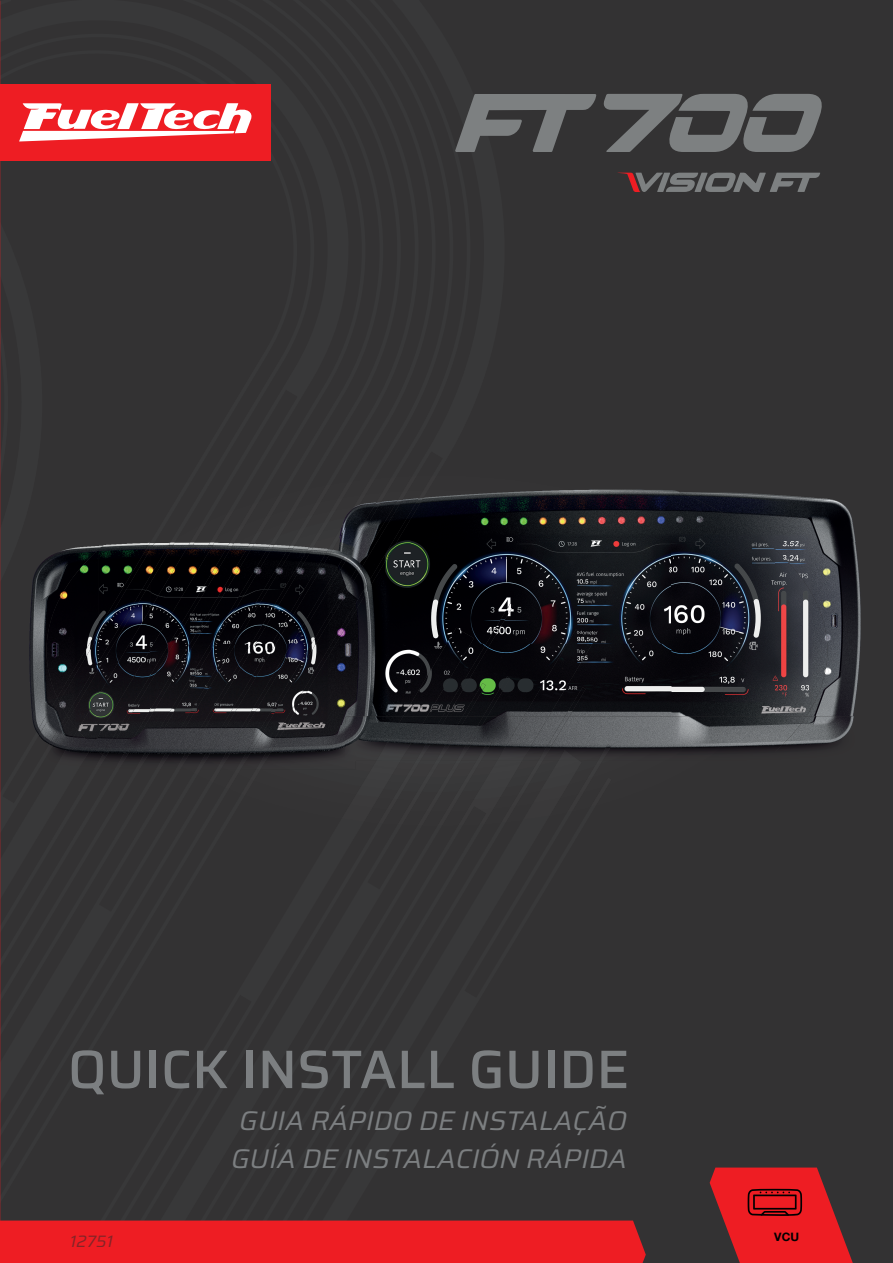
<style>
.page{position:relative;width:893px;height:1263px;background:#333233}
.page>*{position:absolute;margin:0;border:0;box-sizing:border-box;transform-origin:0 0}
.t1{font:500 54.3px "Saira";color:#7c7f81}
.t2{font:italic 27px/37.5px "Saira";color:#7c7f81;text-align:center}
.t3{font:italic 16.5px "Saira";color:#842427}
.t4{font:700 11.7px "Helvetica Neue LT Pro";color:#000001}
</style>
<div class="page">
<svg style="left:710px;top:1167px;width:143px;height:96px"></svg>
<div style="left:0;top:84px;width:271px;height:77px;background:#ee1d23"></div>
<svg style="left:19px;top:103px;width:232px;height:38px"></svg>
<svg style="left:620px;top:173px;width:200px;height:19px"></svg>
<svg style="left:455px;top:94px;width:141px;height:58px"></svg>
<svg style="left:604px;top:94px;width:218px;height:58px"></svg>
<svg style="left:0;top:235px;width:1px;height:25px"></svg>
<svg style="left:0;top:202px;width:1px;height:25px"></svg>
<svg style="left:0;top:383px;width:1px;height:23px"></svg>
<svg style="left:0;top:277px;width:1px;height:23px"></svg>
<svg style="left:0;top:424px;width:1px;height:23px"></svg>
<svg style="left:0;top:351px;width:1px;height:22px"></svg>
<svg style="left:0;top:310px;width:1px;height:21px"></svg>
<svg style="left:0;top:457px;width:1px;height:20px"></svg>
<svg style="left:0;top:163px;width:1px;height:20px"></svg>
<svg style="left:0;top:504px;width:1px;height:13px"></svg>
<svg style="left:0;top:63px;width:1px;height:13px"></svg>
<svg style="left:0;top:865px;width:1px;height:20px"></svg>
<svg style="left:0;top:897px;width:1px;height:20px"></svg>
<svg style="left:0;top:824px;width:1px;height:17px"></svg>
<svg style="left:0;top:1088px;width:1px;height:17px"></svg>
<svg style="left:0;top:941px;width:1px;height:17px"></svg>
<svg style="left:0;top:1044px;width:1px;height:17px"></svg>
<svg style="left:0;top:971px;width:1px;height:17px"></svg>
<svg style="left:0;top:1015px;width:1px;height:16px"></svg>
<svg style="left:0;top:1118px;width:1px;height:17px"></svg>
<svg style="left:0;top:796px;width:1px;height:14px"></svg>
<img style="left:724px;top:492px;width:132px;height:50px">
<img style="left:29px;top:581px;width:18px;height:117px">
<img style="left:776px;top:542px;width:84px;height:49px">
<img style="left:827px;top:591px;width:34px;height:125px">
<img style="left:33px;top:558px;width:14px;height:23px">
<img style="left:31px;top:698px;width:16px;height:44px">
<img style="left:307px;top:489px;width:364px;height:236px">
<img style="left:671px;top:490px;width:53px;height:226px">
<img style="left:723px;top:513px;width:53px;height:203px">
<img style="left:47px;top:553px;width:10px;height:172px">
<img style="left:775px;top:549px;width:52px;height:167px">
<img style="left:257px;top:528px;width:50px;height:22px">
<img style="left:307px;top:489px;width:58px;height:61px">
<img style="left:257px;top:550px;width:68px;height:102px">
<img style="left:257px;top:651px;width:14px;height:1px">
<img style="left:325px;top:514px;width:40px;height:40px">
<img style="left:281px;top:588px;width:25px;height:64px">
<img style="left:365px;top:489px;width:88px;height:66px">
<img style="left:306px;top:554px;width:83px;height:108px">
<img style="left:257px;top:652px;width:50px;height:73px">
<img style="left:306px;top:661px;width:19px;height:32px">
<img style="left:329px;top:628px;width:40px;height:159px">
<img style="left:513px;top:629px;width:80px;height:87px">
<img style="left:513px;top:687px;width:73px;height:29px">
<img style="left:513px;top:761px;width:68px;height:22px">
<img style="left:369px;top:604px;width:144px;height:184px">
<img style="left:389px;top:676px;width:121px;height:115px">
<img style="left:57px;top:542px;width:200px;height:183px">
<img style="left:45px;top:725px;width:29px;height:31px">
<img style="left:74px;top:725px;width:281px;height:44px">
<img style="left:166px;top:725px;width:10px;height:44px">
<img style="left:103px;top:725px;width:14px;height:32px">
<img style="left:117px;top:725px;width:49px;height:44px">
<img style="left:176px;top:725px;width:40px;height:44px">
<img style="left:216px;top:725px;width:20px;height:44px">
<img style="left:236px;top:725px;width:51px;height:44px">
<img style="left:78px;top:725px;width:27px;height:21px">
<img style="left:806px;top:716px;width:48px;height:34px">
<img style="left:346px;top:716px;width:460px;height:45px">
<img style="left:376px;top:716px;width:40px;height:45px">
<img style="left:497px;top:716px;width:41px;height:45px">
<img style="left:538px;top:716px;width:31px;height:45px">
<img style="left:598px;top:744px;width:13px;height:17px">
<img style="left:558px;top:750px;width:21px;height:11px">
<img style="left:416px;top:716px;width:20px;height:45px">
<img style="left:487px;top:721px;width:16px;height:40px">
<img style="left:436px;top:716px;width:51px;height:45px">
<img style="left:346px;top:725px;width:9px;height:36px">
<div style="left:0;top:1220px;width:646px;height:43px;background:#ee1d23"></div>
<p class="t1" style="left:68px;top:1024px;width:563px">QUICK INSTALL GUIDE</p>
<p class="t2" style="left:231px;top:1101px;width:397px">GUIA RÁPIDO DE INSTALAÇÃO<br>GUÍA DE INSTALACIÓN RÁPIDA</p>
<p class="t3" style="left:70px;top:1227px;width:44px">12751</p>
<p class="t4" style="left:774px;top:1229px;width:27px">VCU</p>
</div>
